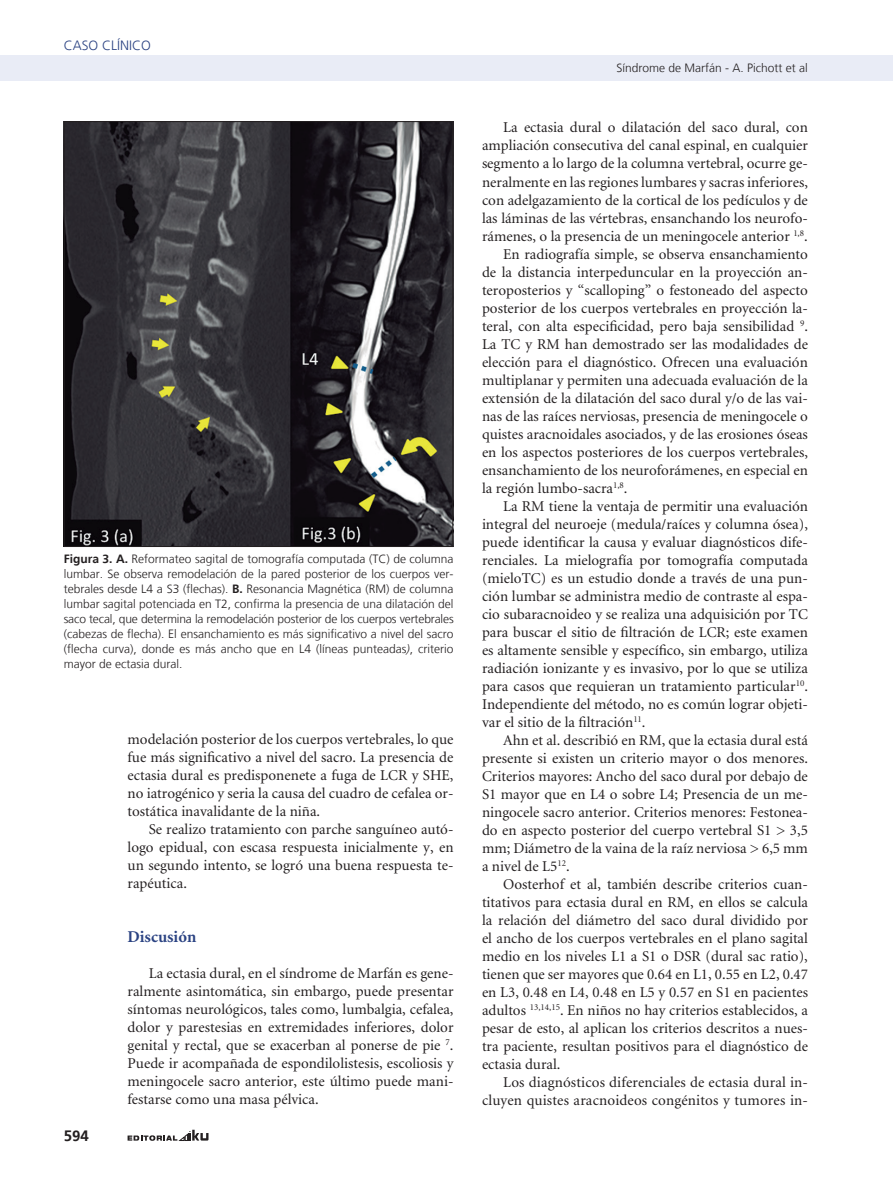
<style>
.page{position:relative;width:893px;height:1191px;background:#fff}
.page>*{position:absolute;margin:0;border:0;box-sizing:border-box;transform-origin:0 0}
._6-subtitulo{font:700 16.5px "Minion";color:#2a4282}
._1-texto{font:15px/18px "Minion";color:#231f20;text-align:justify}
.t1{font:700 15px "Frutiger LT";color:#231f20}
.t2{font:300 13.5px "Frutiger LT";color:#2a4282}
._7-tabla{font:300 12px/15px "Frutiger LT";color:#231f20;text-align:justify}
._3-datos_autores-doi{font:300 12px "Frutiger LT";color:#231f20}
.s1{font-weight:700}
.s2{font-style:italic}
</style>
<div class="page">
<div style="left:0;top:55px;width:893px;height:26px;background:#e9ecf6"></div>
<svg style="left:128px;top:1129px;width:81px;height:11px"></svg>
<img style="left:66px;top:123px;width:385px;height:422px">
<p class="t2" style="left:64px;top:38px;width:19px">Caso</p>
<p class="t2" style="left:102px;top:38px;width:17px">Clínico</p>
<p class="_7-tabla" style="left:64px;top:552px;width:391px"><span class="s1">Figura 3. A.</span> Reformateo sagital de tomografía computada (TC) de columna lumbar. Se observa remodelación de la pared posterior de los cuerpos ver&shy;tebrales desde L4 a S3 (flechas). <span class="s1">B.</span> Resonancia Magnética (RM) de columna lumbar sagital potenciada en T2, confirma la presencia de una dilatación del saco tecal, que determina la remodelación posterior de los cuerpos vertebrales (cabezas de flecha). El ensanchamiento es más significativo a nivel del sacro (flecha curva), donde es más ancho que en L4 (líneas punteadas<span class="s2">)</span>, criterio mayor de ectasia dural.</p>
<p class="t1" style="left:64px;top:1127px;width:27px">594</p>
<p class="_1-texto" style="left:128px;top:731px;width:327px">modelación posterior de los cuerpos vertebrales, lo que fue más significativo a nivel del sacro. La presencia de ectasia dural es predisponenete a fuga de LCR y SHE, no iatrogénico y seria la causa del cuadro de cefalea or&shy;tostática inavalidante de la niña.</p>
<p class="_1-texto" style="left:128px;top:821px;width:327px;text-indent:21px">Se realizo tratamiento con parche sanguíneo autó&shy;logo epidual, con escasa respuesta inicialmente y, en un segundo intento, se logró una buena respuesta te&shy;rapéutica.</p>
<p class="_6-subtitulo" style="left:128px;top:928px;width:70px">Discusión</p>
<p class="_1-texto" style="left:128px;top:965px;width:327px;text-indent:21px">La ectasia dural, en el síndrome de Marfán es gene&shy;ralmente asintomática, sin embargo, puede presentar síntomas neurológicos, tales como, lumbalgia, cefalea, dolor y parestesias en extremidades inferiores, dolor genital y rectal, que se exacerban al ponerse de pie <sup>7</sup>.<br>Puede ir acompañada de espondilolistesis, escoliosis y meningocele sacro anterior, este último puede mani&shy;festarse como una masa pélvica.</p>
<p class="_3-datos_autores-doi" style="left:617px;top:61px;width:193px">Síndrome de Marfán - A. Pichott et al</p>
<p class="_1-texto" style="left:482px;top:119px;width:327px;text-indent:21px">La ectasia dural o dilatación del saco dural, con ampliación consecutiva del canal espinal, en cualquier segmento a lo largo de la columna vertebral, ocurre ge&shy;neralmente en las regiones lumbares y sacras inferiores, con adelgazamiento de la cortical de los pedículos y de las láminas de las vértebras, ensanchando los neurofo&shy;rámenes, o la presencia de un meningocele anterior <sup>1,8</sup>.</p>
<p class="_1-texto" style="left:482px;top:245px;width:327px;text-indent:21px">En radiografía simple, se observa ensanchamiento de la distancia interpeduncular en la proyección an&shy;teroposterios y “scalloping” o festoneado del aspecto posterior de los cuerpos vertebrales en proyección la&shy;teral, con alta especificidad, pero baja sensibilidad <sup>9</sup>.<br>La TC y RM han demostrado ser las modalidades de elección para el diagnóstico. Ofrecen una evaluación multiplanar y permiten una adecuada evaluación de la extensión de la dilatación del saco dural y/o de las vai&shy;nas de las raíces nerviosas, presencia de meningocele o quistes aracnoidales asociados, y de las erosiones óseas en los aspectos posteriores de los cuerpos vertebrales, ensanchamiento de los neuroforámenes, en especial en la región lumbo-sacra<sup>1,8</sup>.</p>
<p class="_1-texto" style="left:482px;top:497px;width:327px;text-indent:21px">La RM tiene la ventaja de permitir una evaluación integral del neuroeje (medula/raíces y columna ósea), puede identificar la causa y evaluar diagnósticos dife&shy;renciales. La mielografía por tomografía computada (mieloTC) es un estudio donde a través de una pun&shy;ción lumbar se administra medio de contraste al espa&shy;cio subaracnoideo y se realiza una adquisición por TC para buscar el sitio de filtración de LCR; este examen es altamente sensible y específico, sin embargo, utiliza radiación ionizante y es invasivo, por lo que se utiliza para casos que requieran un tratamiento particular<sup>10</sup>.<br>Independiente del método, no es común lograr objeti&shy;var el sitio de la filtración<sup>11</sup>.</p>
<p class="_1-texto" style="left:482px;top:731px;width:327px;text-indent:21px">Ahn et al. describió en RM, que la ectasia dural está presente si existen un criterio mayor o dos menores.<br>Criterios mayores: Ancho del saco dural por debajo de S1 mayor que en L4 o sobre L4; Presencia de un me&shy;ningocele sacro anterior. Criterios menores: Festonea&shy;do en aspecto posterior del cuerpo vertebral S1 &gt; 3,5 mm; Diámetro de la vaina de la raíz nerviosa &gt; 6,5 mm a nivel de L5<sup>12</sup>.</p>
<p class="_1-texto" style="left:482px;top:875px;width:327px;text-indent:21px">Oosterhof et al, también describe criterios cuan&shy;titativos para ectasia dural en RM, en ellos se calcula la relación del diámetro del saco dural dividido por el ancho de los cuerpos vertebrales en el plano sagital medio en los niveles L1 a S1 o DSR (dural sac ratio), tienen que ser mayores que 0.64 en L1, 0.55 en L2, 0.47 en L3, 0.48 en L4, 0.48 en L5 y 0.57 en S1 en pacientes adultos <sup>13,14,15</sup>. En niños no hay criterios establecidos, a pesar de esto, al aplican los criterios descritos a nues&shy;tra paciente, resultan positivos para el diagnóstico de ectasia dural.</p>
<p class="_1-texto" style="left:482px;top:1073px;width:327px;text-align:right">Los diagnósticos diferenciales de ectasia dural in&shy;cluyen quistes aracnoideos congénitos y tumores in-</p>
</div>
